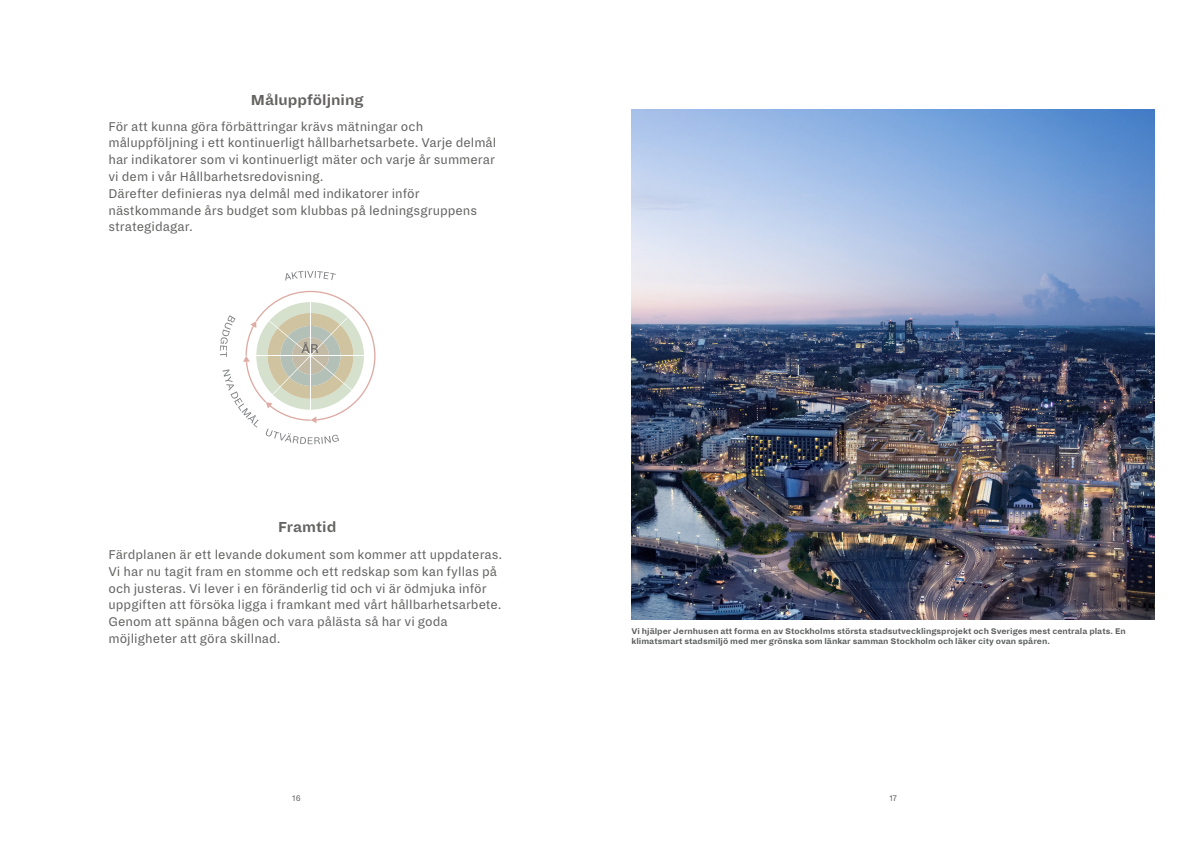
<style>
.page{position:relative;width:1191px;height:842px;background:#fff}
.page>*{position:absolute;margin:0;border:0;box-sizing:border-box;transform-origin:0 0}
.Rubrik{font:700 16px "Dia";color:#646362}
.Mellanstor_text{font:14px/16.8px "Dia";color:#646362}
.Rubrik-2{font:14px "Dia";color:#646362}
.Bildtext__rör_ej{font:700 9px/10.8px "Dia";color:#5b5d5d}
.t1{font:9px "Dia";color:#646362}
</style>
<div class="page">
<img style="left:631px;top:110px;width:524px;height:509px">
<svg style="left:285px;top:271px;width:51px;height:10px"></svg>
<svg style="left:220px;top:291px;width:155px;height:153px"></svg>
<p class="Rubrik" style="left:251px;top:90px;width:114px">Måluppföljning</p>
<p class="Mellanstor_text" style="left:108px;top:118px;width:389px">För att kunna göra förbättringar krävs mätningar och måluppföljning i ett kontinuerligt hållbarhetsarbete. Varje delmål har indikatorer som vi kontinuerligt mäter och varje år summerar vi dem i vår Hållbarhetsredovisning.</p>
<p class="Mellanstor_text" style="left:108px;top:185px;width:370px">Därefter definieras nya delmål med indikatorer inför nästkommande års budget som klubbas på ledningsgruppens strategidagar.</p>
<p class="Rubrik-2" style="left:302px;top:341px;width:19px">ÅR</p>
<p class="Rubrik" style="left:278px;top:518px;width:60px">Framtid</p>
<p class="Mellanstor_text" style="left:108px;top:546px;width:395px">Färdplanen är ett levande dokument som kommer att uppdateras.<br>Vi har nu tagit fram en stomme och ett redskap som kan fyllas på och justeras. Vi lever i en föränderlig tid och vi är ödmjuka inför uppgiften att försöka ligga i framkant med vårt hållbarhetsarbete.<br>Genom att spänna bågen och vara pålästa så har vi goda möjligheter att göra skillnad.</p>
<p class="Bildtext__rör_ej" style="left:631px;top:625px;width:496px">Vi hjälper Jernhusen att forma en av Stockholms största stadsutvecklingsprojekt och Sveriges mest centrala plats. En klimatsmart stadsmiljö med mer grönska som länkar samman Stockholm och läker city ovan spåren.</p>
<p class="t1" style="left:292px;top:793px;width:10px">16</p>
<p class="t1" style="left:889px;top:793px;width:9px">17</p>
</div>
